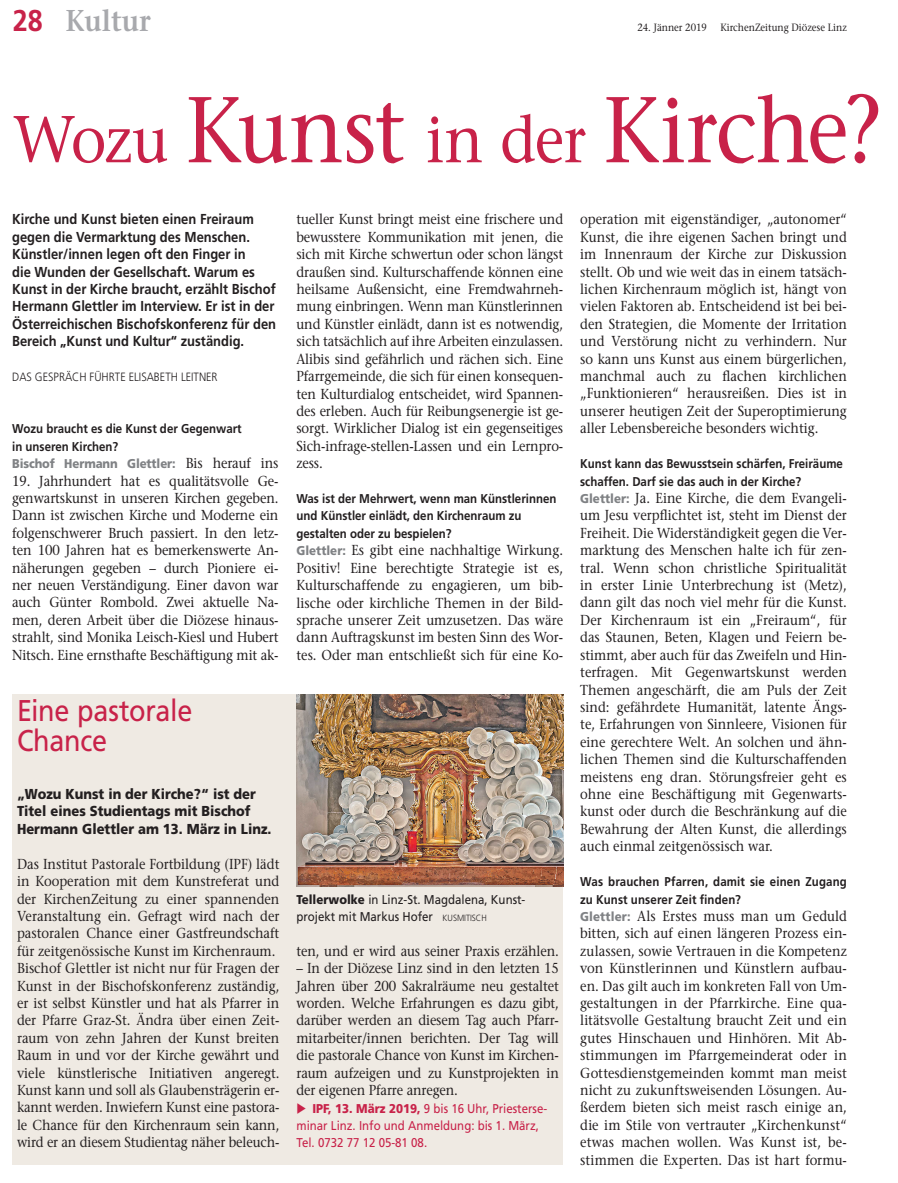
<style>
.page{position:relative;width:898px;height:1183px;background:#fff}
.page>*{position:absolute;margin:0;border:0;box-sizing:border-box;transform-origin:0 0}
.t1{font:500 93px "Stone Serif Std";letter-spacing:-.015em;color:#c82249;scale:.9 1}
.t2{font:30px/30px "Frutiger LT Std";letter-spacing:-.01em;color:#c82249;scale:.9 1}
.t3{font:600 30px "Stone Serif Std";color:#a8a9ad;scale:.9 1}
.t4{font:500 14.4px/17.4px "Stone Serif Std";color:#231f20;text-align:justify;scale:.9 1}
.t5{font:700 14.4px/17.4px "Frutiger LT Std";color:#231f20;scale:.9 1}
.t6{font:900 14.4px/17.4px "Frutiger LT Std";color:#231f20;scale:.9 1}
.t7{font:700 12.75px/17.4px "Frutiger LT Std";color:#231f20;scale:.9 1}
.t8{font:12.75px/17.4px "Frutiger LT Std";color:#c82249;scale:.9 1}
.t9{font:12.75px/17.4px "Frutiger LT Std";color:#231f20;scale:.9 1}
.t10{font:300 12px "Frutiger LT Std";color:#231f20;scale:.9 1}
.t11{font:500 10.5px "Stone Serif Std";color:#231f20;scale:.9 1}
.s1{font-family:"Frutiger LT Std";font-weight:700;color:#c82249}
.s2{font-size:66px}
.s3{font-weight:900;color:#808285}
.s4{font-family:"Stone Serif Std";font-weight:500;font-size:14.4px}
.s5{font-family:"Frutiger LT Std";font-weight:900;font-size:12.75px;color:#808285}
.s6{font-weight:900}
.s7{font-weight:300;font-size:9px}
</style>
<div class="page">
<div style="left:13px;top:694px;width:550px;height:470px;background:#efeae3"></div>
<img style="left:296px;top:694px;width:267px;height:191px">
<h2 class="t3" style="left:13px;top:3px;width:155px"><span class="s1">28</span> Kultur</h2>
<p class="t11" style="left:637px;top:21px;width:79px">24. Jänner 2019</p>
<p class="t11" style="left:720px;top:21px;width:142px">KirchenZeitung Diözese Linz</p>
<h1 class="t1" style="left:13px;top:75px;width:967px"><span class="s2">Wozu</span> Kunst <span class="s2">in der</span> Kirche?</h1>
<p class="t5" style="left:12px;top:211px;width:295px">Kirche und Kunst bieten einen Freiraum gegen die Vermarktung des Menschen.<br>Künstler/innen legen oft den Finger in<br>die Wunden der Gesellschaft. Warum es Kunst in der Kirche braucht, erzählt Bischof Hermann Glettler im Interview. Er ist in der Österreichischen Bischofskonferenz für den Bereich „Kunst und Kultur“ zuständig.</p>
<p class="t10" style="left:12px;top:370px;width:230px">DAS GESPRÄCH FÜHRTE ELISABETH LEITNER</p>
<p class="t7" style="left:12px;top:420px;width:297px">Wozu braucht es die Kunst der Gegenwart<br>in unseren Kirchen?<br><span class="s3">Bischof Hermann Glettler:</span> <span class="s4">Bis herauf ins</span></p>
<p class="t4" style="left:12px;top:472px;width:297px">19. Jahrhundert hat es qualitätsvolle Ge&shy;genwartskunst in unseren Kirchen gegeben.<br>Dann ist zwischen Kirche und Moderne ein folgenschwerer Bruch passiert. In den letz&shy;ten 100 Jahren hat es bemerkenswerte An&shy;näherungen gegeben – durch Pioniere ei&shy;ner neuen Verständigung. Einer davon war auch Günter Rombold. Zwei aktuelle Na&shy;men, deren Arbeit über die Diözese hinaus&shy;strahlt, sind Monika Leisch-Kiesl und Hubert Nitsch. Eine ernsthafte Beschäftigung mit ak-</p>
<h2 class="t2" style="left:17px;top:696px;width:196px">Eine pastorale<br>Chance</h2>
<p class="t6" style="left:17px;top:785px;width:284px">„Wozu Kunst in der Kirche?“ ist der<br>Titel eines Studientags mit Bischof<br>Hermann Glettler am 13. März in Linz.</p>
<p class="t4" style="left:17px;top:854px;width:293px;text-align:left">Das Institut Pastorale Fortbildung (IPF) lädt in Kooperation mit dem Kunstreferat und der KirchenZeitung zu einer spannenden Veranstaltung ein. Gefragt wird nach der pastoralen Chance einer Gastfreundschaft für zeitgenössische Kunst im Kirchenraum.<br>Bischof Glettler ist nicht nur für Fragen der Kunst in der Bischofskonferenz zuständig, er ist selbst Künstler und hat als Pfarrer in der Pfarre Graz-St. Ändra über einen Zeit&shy;raum von zehn Jahren der Kunst breiten Raum in und vor der Kirche gewährt und viele künstlerische Initiativen angeregt.<br>Kunst kann und soll als Glaubensträgerin er&shy;kannt werden. Inwiefern Kunst eine pastora&shy;le Chance für den Kirchenraum sein kann, wird er an diesem Studientag näher beleuch-</p>
<p class="t4" style="left:296px;top:211px;width:298px">tueller Kunst bringt meist eine frischere und bewusstere Kommunikation mit jenen, die sich mit Kirche schwertun oder schon längst draußen sind. Kulturschaffende können eine heilsame Außensicht, eine Fremdwahrneh&shy;mung einbringen. Wenn man Künstlerinnen und Künstler einlädt, dann ist es notwendig, sich tatsächlich auf ihre Arbeiten einzulassen.<br>Alibis sind gefährlich und rächen sich. Eine Pfarrgemeinde, die sich für einen konsequen&shy;ten Kulturdialog entscheidet, wird Spannen&shy;des erleben. Auch für Reibungsenergie ist ge&shy;sorgt. Wirklicher Dialog ist ein gegenseitiges Sich-infrage-stellen-Lassen und ein Lernpro&shy;zess.</p>
<p class="t7" style="left:296px;top:490px;width:290px">Was ist der Mehrwert, wenn man Künstlerinnen und Künstler einlädt, den Kirchenraum zu gestalten oder zu bespielen?</p>
<p class="t4" style="left:296px;top:541px;width:298px"><span class="s5">Glettler:</span> Es gibt eine nachhaltige Wirkung.<br>Positiv! Eine berechtigte Strategie ist es, Kulturschaffende zu engagieren, um bib&shy;lische oder kirchliche Themen in der Bild&shy;sprache unserer Zeit umzusetzen. Das wäre dann Auftragskunst im besten Sinn des Wor&shy;tes. Oder man entschließt sich für eine Ko-</p>
<p class="t9" style="left:296px;top:890px;width:256px"><span class="s6">Tellerwolke</span> in Linz-St. Magdalena, Kunst&shy;projekt mit Markus Hofer <span class="s7">KUSMITISCH</span></p>
<p class="t4" style="left:296px;top:941px;width:293px">ten, und er wird aus seiner Praxis erzählen.</p>
<p class="t4" style="left:296px;top:959px;width:293px">– In der Diözese Linz sind in den letzten 15<br>Jahren über 200 Sakralräume neu gestaltet worden. Welche Erfahrungen es dazu gibt, darüber werden an diesem Tag auch Pfarr&shy;mitarbeiter/innen berichten. Der Tag will die pastorale Chance von Kunst im Kirchen&shy;raum aufzeigen und zu Kunstprojekten in der eigenen Pfarre anregen.</p>
<p class="t8" style="left:296px;top:1099px;width:280px;text-indent:16px"><span class="s6">IPF, 13. März 2019,</span> 9 bis 16 Uhr, Priesterse&shy;minar Linz. Info und Anmeldung: bis 1. März,<br>Tel. 0732 77 12 05-81 08.</p>
<p class="t4" style="left:580px;top:211px;width:298px">operation mit eigenständiger, „autonomer“ Kunst, die ihre eigenen Sachen bringt und im Innenraum der Kirche zur Diskussion stellt. Ob und wie weit das in einem tatsäch&shy;lichen Kirchenraum möglich ist, hängt von vielen Faktoren ab. Entscheidend ist bei bei&shy;den Strategien, die Momente der Irritation und Verstörung nicht zu verhindern. Nur so kann uns Kunst aus einem bürgerlichen, manchmal auch zu flachen kirchlichen „Funktionieren“ herausreißen. Dies ist in unserer heutigen Zeit der Superoptimierung aller Lebensbereiche besonders wichtig.</p>
<p class="t7" style="left:580px;top:455px;width:293px">Kunst kann das Bewusstsein schärfen, Freiräume schaffen. Darf sie das auch in der Kirche?</p>
<p class="t4" style="left:580px;top:489px;width:298px"><span class="s5">Glettler:</span> Ja. Eine Kirche, die dem Evangeli&shy;um Jesu verpflichtet ist, steht im Dienst der Freiheit. Die Widerständigkeit gegen die Ver&shy;marktung des Menschen halte ich für zen&shy;tral. Wenn schon christliche Spiritualität in erster Linie Unterbrechung ist (Metz), dann gilt das noch viel mehr für die Kunst.<br>Der Kirchenraum ist ein „Freiraum“, für das Staunen, Beten, Klagen und Feiern be&shy;stimmt, aber auch für das Zweifeln und Hin&shy;terfragen. Mit Gegenwartskunst werden Themen angeschärft, die am Puls der Zeit sind: gefährdete Humanität, latente Ängs&shy;te, Erfahrungen von Sinnleere, Visionen für eine gerechtere Welt. An solchen und ähn&shy;lichen Themen sind die Kulturschaffenden meistens eng dran. Störungsfreier geht es ohne eine Beschäftigung mit Gegenwarts&shy;kunst oder durch die Beschränkung auf die Bewahrung der Alten Kunst, die allerdings auch einmal zeitgenössisch war.</p>
<p class="t7" style="left:580px;top:872px;width:298px">Was brauchen Pfarren, damit sie einen Zugang zu Kunst unserer Zeit finden?</p>
<p class="t4" style="left:580px;top:907px;width:298px"><span class="s5">Glettler:</span> Als Erstes muss man um Geduld bitten, sich auf einen längeren Prozess ein&shy;zulassen, sowie Vertrauen in die Kompetenz von Künstlerinnen und Künstlern aufbau&shy;en. Das gilt auch im konkreten Fall von Um&shy;gestaltungen in der Pfarrkirche. Eine qua&shy;litätsvolle Gestaltung braucht Zeit und ein gutes Hinschauen und Hinhören. Mit Ab&shy;stimmungen im Pfarrgemeinderat oder in Gottesdienstgemeinden kommt man meist nicht zu zukunftsweisenden Lösungen. Au&shy;ßerdem bieten sich meist rasch einige an, die im Stile von vertrauter „Kirchenkunst“ etwas machen wollen. Was Kunst ist, be&shy;stimmen die Experten. Das ist hart formu-</p>
</div>
